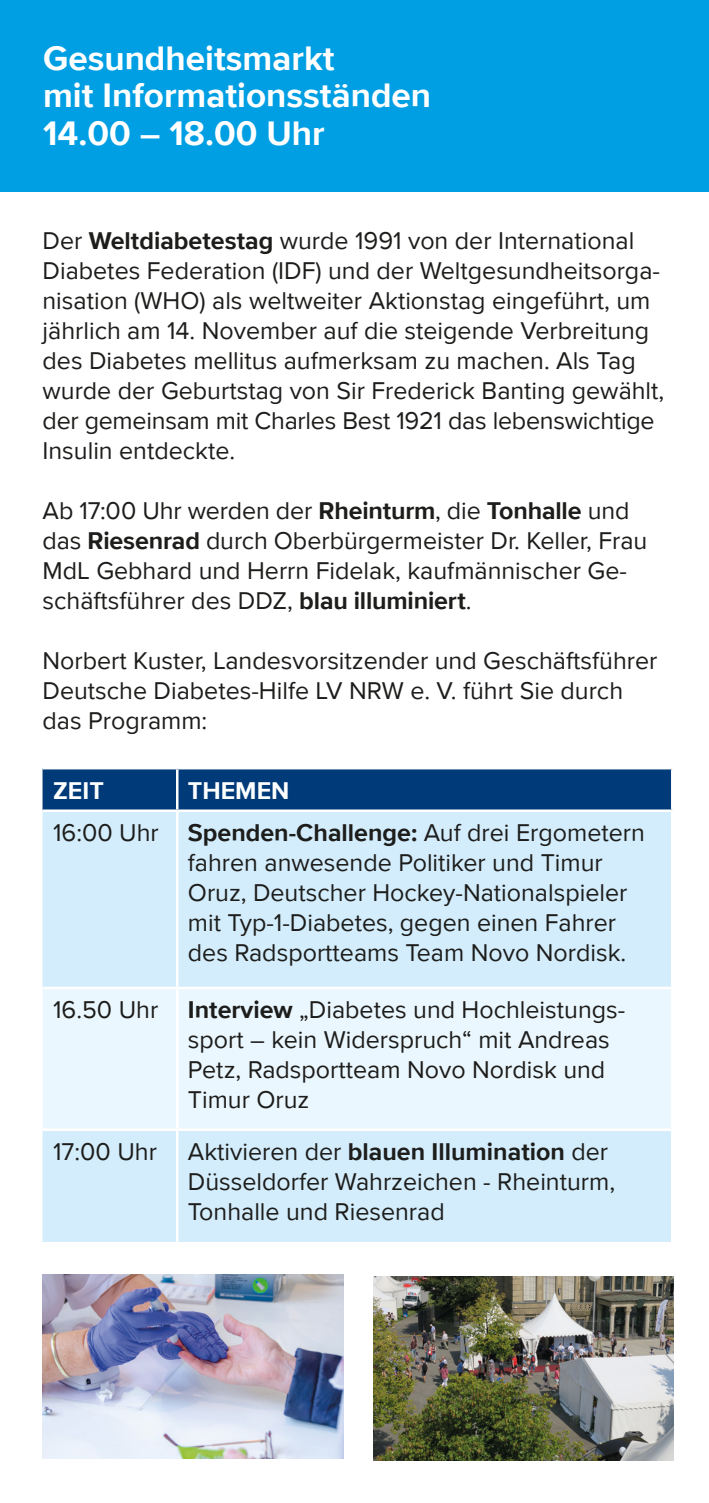
<style>
.page{position:relative;width:709px;height:1503px;background:#fff}
.page>*{position:absolute;margin:0;border:0;box-sizing:border-box;transform-origin:0 0}
.t1{font:700 35px/37.5px "Proxima Nova";color:#fff}
.t2{font:25px/30px "Proxima Nova";color:#1d1d1b}
.t3{font:700 25px "Proxima Nova";color:#fff}
.s1{font-weight:700}
.s2{font-weight:700;color:#fff}
</style>
<div class="page">
<div style="left:1px;top:0;width:708px;height:191px;background:#009fe3"></div>
<div style="left:43px;top:769px;width:628px;height:40px;background:#003a79"></div>
<div style="left:43px;top:812px;width:628px;height:429px;background:#d4edfc"></div>
<div style="left:43px;top:989px;width:628px;height:139px;background:#ebf7fe"></div>
<hr style="left:176px;top:769px;width:2px;height:40px;background:#fff">
<hr style="left:176px;top:812px;width:2px;height:174px;background:#fff">
<hr style="left:43px;top:986px;width:134px;height:3px;background:#fff">
<hr style="left:177px;top:986px;width:496px;height:3px;background:#fff">
<hr style="left:176px;top:989px;width:2px;height:139px;background:#fff">
<hr style="left:43px;top:1128px;width:134px;height:3px;background:#fff">
<hr style="left:177px;top:1128px;width:496px;height:3px;background:#fff">
<hr style="left:176px;top:1131px;width:2px;height:110px;background:#fff">
<img style="left:43px;top:1274px;width:300px;height:184px">
<img style="left:373px;top:1276px;width:300px;height:184px">
<h1 class="t1" style="left:43px;top:39px;width:389px">Gesundheitsmarkt<br>mit Informationsständen<br>14.00 – 18.00 Uhr</h1>
<p class="t2" style="left:43px;top:224px;width:623px">Der <span class="s1">Weltdiabetestag</span> wurde 1991 von der International Diabetes Federation (IDF) und der Weltgesundheitsorga&shy;nisation (WHO) als weltweiter Aktionstag eingeführt, um jährlich am 14. November auf die steigende Verbreitung des Diabetes mellitus aufmerksam zu machen. Als Tag wurde der Geburtstag von Sir Frederick Banting gewählt, der gemeinsam mit Charles Best 1921 das lebenswichtige Insulin entdeckte.</p>
<p class="t2" style="left:42px;top:494px;width:606px">Ab 17:00 Uhr werden der <span class="s1">Rheinturm</span>, die <span class="s1">Tonhalle</span> und das <span class="s1">Riesenrad</span> durch Oberbürgermeister Dr. Keller, Frau MdL Gebhard und Herrn Fidelak, kaufmännischer Ge&shy;schäftsführer des DDZ, <span class="s1">blau illuminiert</span>.</p>
<p class="t2" style="left:42px;top:644px;width:616px">Norbert Kuster, Landesvorsitzender und Geschäftsführer<br>Deutsche Diabetes-Hilfe LV NRW e. V. führt Sie durch das Programm:</p>
<p class="t2" style="left:53px;top:768px;width:593px;line-height:42.5px;text-indent:135px"><span class="s2">THEMEN<br></span>16:00 Uhr <span class="s1">Spenden-Challenge:</span> Auf drei Ergometern</p>
<p class="t2" style="left:188px;top:846px;width:441px">fahren anwesende Politiker und Timur Oruz, Deutscher Hockey-Nationalspieler mit Typ-1-Diabetes, gegen einen Fahrer des Radsportteams Team Novo Nordisk.</p>
<p class="t2" style="left:188px;top:994px;width:439px;text-indent:-135px">16.50 Uhr <span class="s1">Interview</span> „Diabetes und Hochleistungs&shy;sport – kein Widerspruch“ mit Andreas Petz, Radsportteam Novo Nordisk und Timur Oruz</p>
<p class="t2" style="left:188px;top:1135px;width:429px;text-indent:-135px">17:00 Uhr Aktivieren der <span class="s1">blauen Illumination</span> der<br>Düsseldorfer Wahrzeichen - Rheinturm,<br>Tonhalle und Riesenrad</p>
<p class="t3" style="left:53px;top:771px;width:52px">ZEIT</p>
</div>
